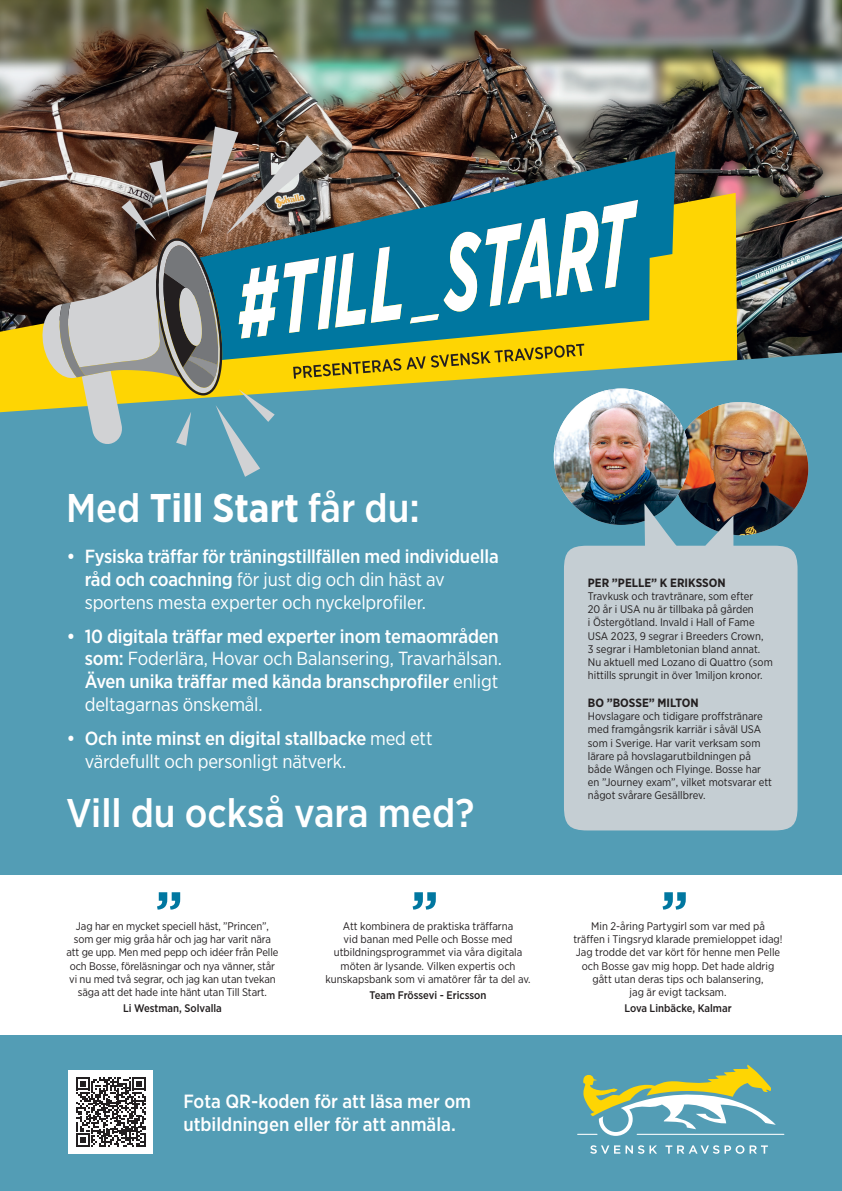
<style>
.page{position:relative;width:842px;height:1191px;background:#fff}
.page>*{position:absolute;margin:0;border:0;box-sizing:border-box;transform-origin:0 0}
.t1{font:700 55px "Gotham Narrow";color:#0077a0}
.t2{font:500 40px "Gotham Narrow";color:#fff}
.t3{font:500 19.1px/22.9px "Gotham Narrow";color:#fff}
.t4{font:500 19px/22.7px "Gotham Narrow";letter-spacing:-.01em;color:#fff}
.t5{font:19px/22.7px "Gotham Narrow";letter-spacing:-.01em;color:#fff}
.t6{font:700 12px "Gotham Narrow";color:#231f20}
.t7{font:11px/13.2px "Gotham Narrow";color:#231f20;text-align:center}
.t8{font:500 11px "Gotham Narrow";color:#231f20}
.s1{font-weight:700}
.s2{font-weight:400}
.s3{font-weight:500}
</style>
<div class="page">
<img style="left:0;top:0;width:842px;height:352px">
<svg style="left:0;top:193px;width:738px;height:159px;background:#b7940d"></svg>
<div style="left:0;top:352px;width:842px;height:839px;background:#539db5"></div>
<div style="left:0;top:874px;width:842px;height:160px;background:#fff"></div>
<div style="left:69px;top:1070px;width:84px;height:83px;background:#fff"></div>
<svg style="left:76px;top:1077px;width:70px;height:69px"></svg>
<img style="left:689px;top:402px;width:119px;height:133px">
<img style="left:554px;top:388px;width:135px;height:137px">
<svg style="left:564px;top:503px;width:233px;height:327px;background:#b4c1c8"></svg>
<svg style="left:590px;top:1145px;width:67px;height:8px"></svg>
<svg style="left:665px;top:1145px;width:103px;height:8px"></svg>
<hr style="left:637px;top:1133px;width:147px;height:1px;background:#fff">
<svg style="left:577px;top:1064px;width:199px;height:71px;background:#8ab49f"></svg>
<svg style="left:638px;top:151px;width:37px;height:209px;background:#6b9c5c"></svg>
<img style="left:43px;top:126px;width:595px;height:351px">
<h2 class="t2" style="left:66px;top:482px;width:355px">Med <span class="s1">Till Start</span> får du:</h2>
<h3 class="t4" style="left:85px;top:545px;width:415px;text-indent:-18px">• Fysiska träffar för träningstillfällen med individuella råd och coachning <span class="s2">för just dig och din häst av sportens mesta experter och nyckelprofiler.</span></h3>
<h3 class="t4" style="left:85px;top:624px;width:419px;text-indent:-18px">• 10 digitala träffar med experter inom temaområden som: <span class="s2">Foderlära, Hovar och Balansering, Travarhälsan.<br></span>Även unika träffar med kända branschprofiler <span class="s2">enligt deltagarnas önskemål.</span></h3>
<h3 class="t5" style="left:85px;top:726px;width:349px;text-indent:-18px"><span class="s3">• Och inte minst en digital stallbacke</span> med ett värdefullt och personligt nätverk.</h3>
<h2 class="t2" style="left:66px;top:788px;width:410px">Vill du också vara med?</h2>
<p class="t6" style="left:588px;top:575px;width:139px">PER ”PELLE” K ERIKSSON</p>
<p class="t7" style="left:588px;top:589px;width:186px;text-align:left">Travkusk och travtränare, som efter<br>20 år i USA nu är tillbaka på gården<br>i Östergötland. Invald i Hall of Fame USA 2023, 9 segrar i Breeders Crown,<br>3 segrar i Hambletonian bland annat.<br>Nu aktuell med Lozano di Quattro (som hittills sprungit in över 1miljon kronor.</p>
<p class="t6" style="left:588px;top:695px;width:112px">BO ”BOSSE” MILTON</p>
<p class="t7" style="left:588px;top:709px;width:186px;text-align:left">Hovslagare och tidigare proffstränare med framgångsrik karriär i såväl USA som i Sverige. Har varit verksam som lärare på hovslagarutbildningen på både Wången och Flyinge. Bosse har en ”Journey exam”, vilket motsvarar ett något svårare Gesällbrev.</p>
<h1 class="t1" style="left:155px;top:876px;width:29px">”</h1>
<h1 class="t1" style="left:411px;top:876px;width:29px">”</h1>
<h1 class="t1" style="left:661px;top:876px;width:29px">”</h1>
<p class="t7" style="left:66px;top:919px;width:214px">Jag har en mycket speciell häst, ”Princen”, som ger mig gråa hår och jag har varit nära att ge upp. Men med pepp och idéer från Pelle och Bosse, föreläsningar och nya vänner, står vi nu med två segrar, och jag kan utan tvekan säga att det hade inte hänt utan Till Start.</p>
<p class="t8" style="left:123px;top:1001px;width:100px">Li Westman, Solvalla</p>
<p class="t7" style="left:325px;top:919px;width:207px">Att kombinera de praktiska träffarna<br>vid banan med Pelle och Bosse med utbildningsprogrammet via våra digitala möten är lysande. Vilken expertis och kunskapsbank som vi amatörer får ta del av.</p>
<p class="t8" style="left:370px;top:988px;width:118px">Team Frössevi - Ericsson</p>
<h3 class="t3" style="left:183px;top:1089px;width:289px">Fota QR-koden för att läsa mer om utbildningen eller för att anmäla.</h3>
<p class="t7" style="left:573px;top:919px;width:211px">Min 2-åring Partygirl som var med på<br>träffen i Tingsryd klarade premieloppet idag!<br>Jag trodde det var kört för henne men Pelle och Bosse gav mig hopp. Det hade aldrig gått utan deras tips och balansering,<br>jag är evigt tacksam.</p>
<p class="t8" style="left:624px;top:1001px;width:109px">Lova Linbäcke, Kalmar</p>
</div>
